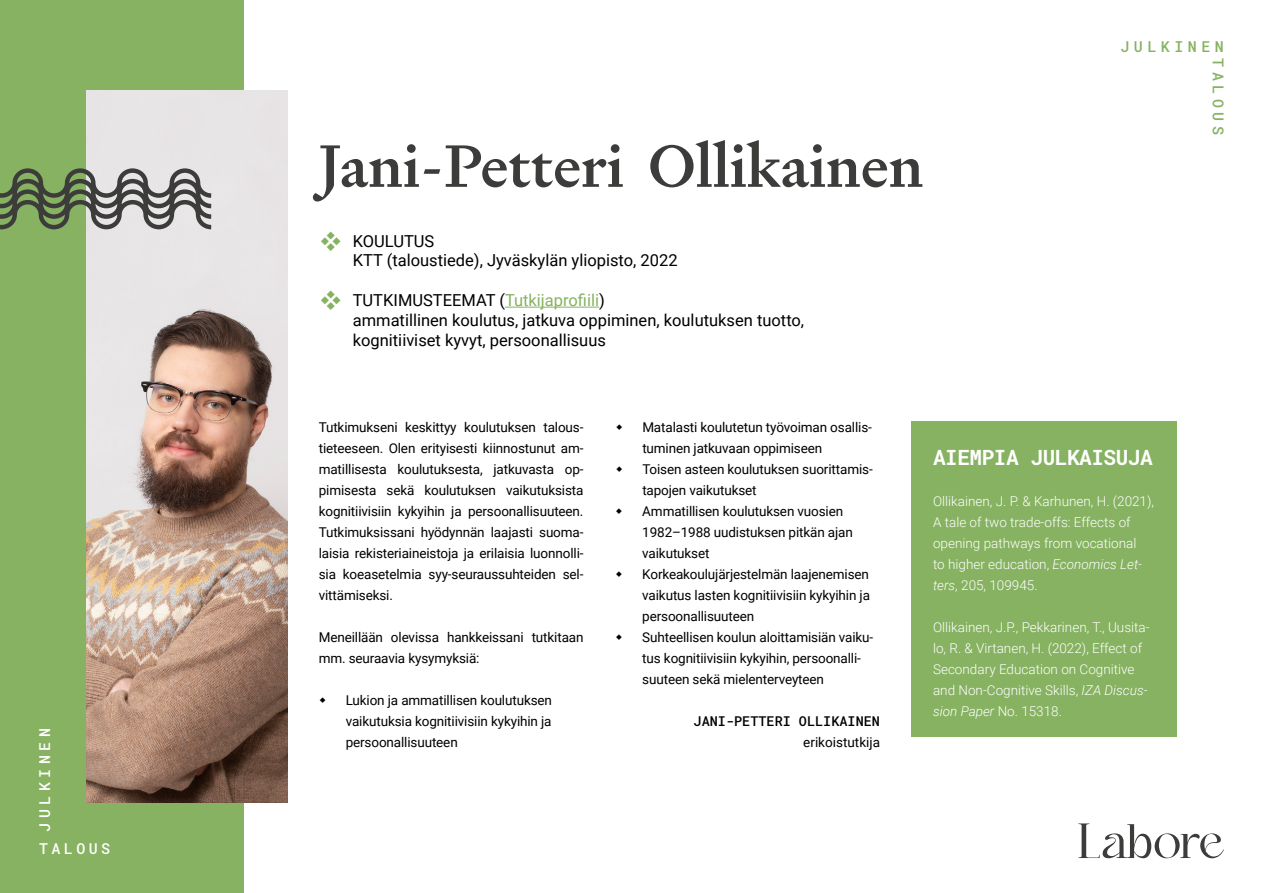
<style>
.page{position:relative;width:1263px;height:893px;background:#fff}
.page>*{position:absolute;margin:0;border:0;box-sizing:border-box;transform-origin:0 0}
.t1{font:500 60px "Signifier";color:#3c3c3b}
.t2{font:700 21px "Roboto Mono";letter-spacing:-.02em;color:#fff}
.t3{font:16.5px/19.8px "Roboto";color:#000}
.t4{font:500 15px "Roboto Mono";letter-spacing:.3em;color:#fff}
.t5{font:500 15px "Roboto Mono";letter-spacing:.3em;color:#86b261}
.t6{font:13.5px/21px "Roboto";letter-spacing:-.01em;color:#000;text-align:justify}
.t7{font:300 13.5px/21px "Roboto";color:#fff}
.t8{font:500 13.5px "Roboto Mono";color:#000}
.s1{color:#86b261}
.s2{font-style:italic}
</style>
<div class="page">
<div style="left:0;top:0;width:243px;height:893px;background:#86b261"></div>
<svg style="left:1078px;top:823px;width:146px;height:35px"></svg>
<img style="left:86px;top:90px;width:201px;height:712px">
<svg style="left:0;top:166px;width:211px;height:66px"></svg>
<div style="left:912px;top:422px;width:265px;height:315px;background:#86b261"></div>
<hr style="left:505px;top:307px;width:94px;height:1px;background:#86b261">
<p class="t4" style="left:34px;top:832px;width:105px;rotate:-90deg">JULKINEN</p>
<p class="t4" style="left:39px;top:838px;width:73px">TALOUS</p>
<h1 class="t1" style="left:319px;top:128px;width:606px">Jani-Petteri Ollikainen</h1>
<p class="t3" style="left:353px;top:230px;width:326px">KOULUTUS<br>KTT (taloustiede), Jyväskylän yliopisto, 2022</p>
<p class="t3" style="left:353px;top:290px;width:453px">TUTKIMUSTEEMAT (<span class="s1">Tutkijaprofiili</span>)<br>ammatillinen koulutus, jatkuva oppiminen, koulutuksen tuotto, kognitiiviset kyvyt, persoonallisuus</p>
<p class="t5" style="left:1120px;top:36px;width:105px">JULKINEN</p>
<p class="t5" style="left:1228px;top:58px;width:78px;rotate:90deg">TALOUS</p>
<p class="t6" style="left:319px;top:416px;width:266px">Tutkimukseni keskittyy koulutuksen talous&shy;tieteeseen. Olen erityisesti kiinnostunut am&shy;matillisesta koulutuksesta, jatkuvasta op&shy;pimisesta sekä koulutuksen vaikutuksista kognitiivisiin kykyihin ja persoonallisuuteen.<br>Tutkimuksissani hyödynnän laajasti suoma&shy;laisia rekisteriaineistoja ja erilaisia luonnolli&shy;sia koeasetelmia syy-seuraussuhteiden sel&shy;vittämiseksi.</p>
<p class="t6" style="left:319px;top:626px;width:266px">Meneillään olevissa hankkeissani tutkitaan mm. seuraavia kysymyksiä:</p>
<p class="t6" style="left:346px;top:689px;width:208px">Lukion ja ammatillisen koulutuksen vaikutuksia kognitiivisiin kykyihin ja persoonallisuuteen</p>
<p class="t6" style="left:642px;top:416px;width:232px;text-align:left">Matalasti koulutetun työvoiman osallis&shy;tuminen jatkuvaan oppimiseen<br>Toisen asteen koulutuksen suorittamis&shy;tapojen vaikutukset<br>Ammatillisen koulutuksen vuosien 1982–1988 uudistuksen pitkän ajan vaikutukset<br>Korkeakoulujärjestelmän laajenemisen vaikutus lasten kognitiivisiin kykyihin ja persoonallisuuteen<br>Suhteellisen koulun aloittamisiän vaiku&shy;tus kognitiivisiin kykyihin, persoonalli&shy;suuteen sekä mielenterveyteen</p>
<p class="t8" style="left:694px;top:712px;width:188px">JANI-PETTERI OLLIKAINEN</p>
<p class="t6" style="left:803px;top:731px;width:78px">erikoistutkija</p>
<h2 class="t2" style="left:933px;top:442px;width:221px">AIEMPIA JULKAISUJA</h2>
<p class="t7" style="left:933px;top:490px;width:222px">Ollikainen, J. P. &amp; Karhunen, H. (2021), A tale of two trade-offs: Effects of opening pathways from vocational<br>to higher education, <span class="s2">Economics Let&shy;ters</span>, 205, 109945.</p>
<p class="t7" style="left:933px;top:616px;width:218px">Ollikainen, J.P., Pekkarinen, T., Uusita&shy;lo, R. &amp; Virtanen, H. (2022), Effect of Secondary Education on Cognitive and Non-Cognitive Skills, <span class="s2">IZA Discus&shy;sion Paper</span> No. 15318.</p>
</div>
